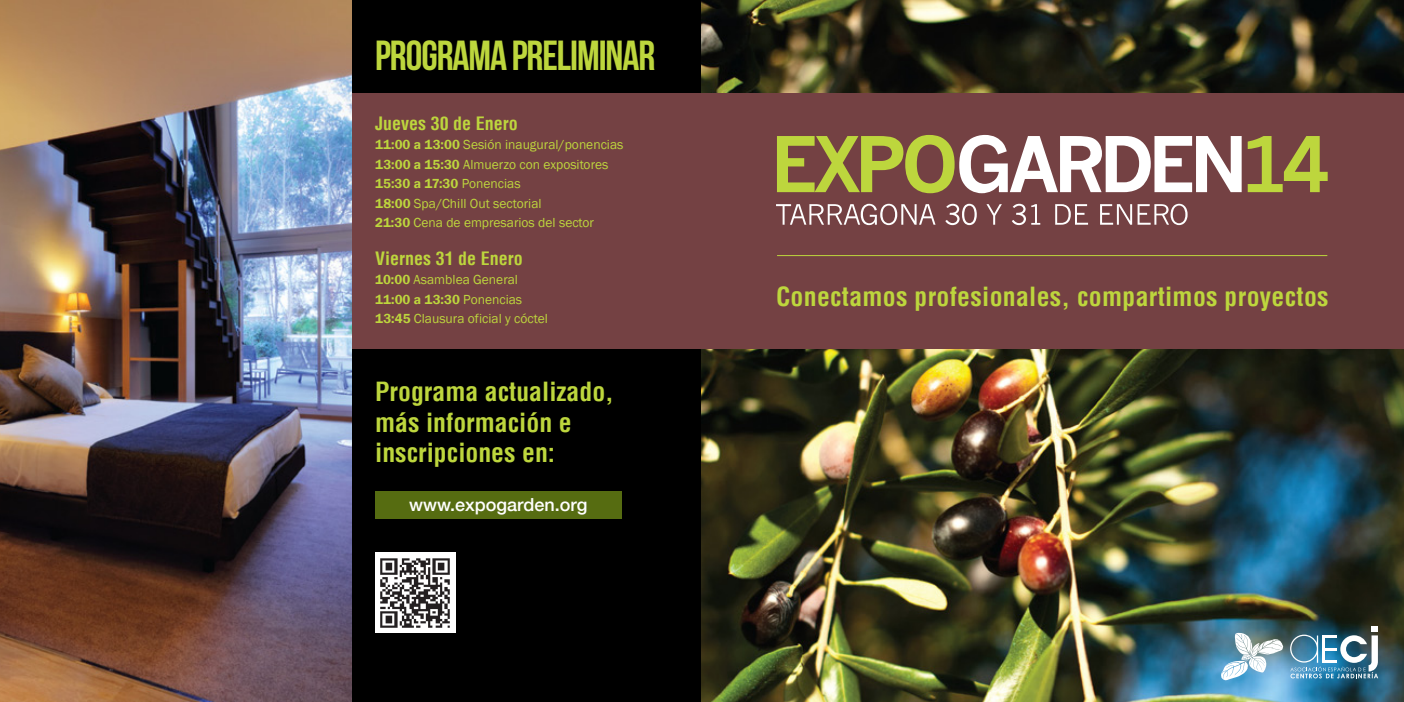
<style>
.page{position:relative;width:1404px;height:702px;background:#fff}
.page>*{position:absolute;margin:0;border:0;box-sizing:border-box;transform-origin:0 0}
.t1{font:42px "Bebas Neue";letter-spacing:-.025em;color:#bdd63d}
.t2{font:700 condensed 25.8px/30.2px "Helvetica";color:#bdd63d}
.t3{font:700 condensed 18px "Helvetica";color:#bdd63d}
.t4{font:500 18px "Helvetica 65";color:#fff}
.t5{font:13.5px/19.5px "Franklin Gothic";color:#bdd63d}
.s1{font-weight:600}
</style>
<div class="page">
<div style="left:0;top:0;width:711px;height:702px;background:#000"></div>
<img style="left:702px;top:0;width:701px;height:702px">
<div style="left:341px;top:93px;width:1062px;height:255px;background:#744143"></div>
<svg style="left:777px;top:135px;width:464px;height:58px"></svg>
<svg style="left:1247px;top:136px;width:80px;height:56px"></svg>
<svg style="left:776px;top:204px;width:159px;height:21px"></svg>
<svg style="left:945px;top:204px;width:31px;height:21px"></svg>
<svg style="left:986px;top:204px;width:15px;height:21px"></svg>
<svg style="left:1012px;top:204px;width:13px;height:21px"></svg>
<svg style="left:1031px;top:204px;width:9px;height:21px"></svg>
<svg style="left:1055px;top:204px;width:32px;height:21px"></svg>
<svg style="left:1100px;top:204px;width:31px;height:21px"></svg>
<svg style="left:1137px;top:204px;width:50px;height:21px"></svg>
<img style="left:1289px;top:626px;width:88px;height:52px">
<svg style="left:1220px;top:632px;width:62px;height:48px"></svg>
<hr style="left:777px;top:255px;width:550px;height:1px;background:#bdd63d">
<div style="left:375px;top:491px;width:246px;height:28px;background:#566c11"></div>
<div style="left:375px;top:552px;width:80px;height:80px;background:#fff"></div>
<img style="left:380px;top:558px;width:70px;height:70px">
<img style="left:0;top:0;width:351px;height:702px">
<h1 class="t1" style="left:375px;top:32px;width:282px">PROGRAMA PRELIMINAR</h1>
<h3 class="t3" style="left:375px;top:112px;width:144px">Jueves 30 de Enero</h3>
<p class="t5" style="left:375px;top:135px;width:250px"><span class="s1">11:00 a 13:00</span> Sesión inaugural/ponencias <span class="s1">13:00 a 15:30</span> Almuerzo con expositores <span class="s1">15:30 a 17:30</span> Ponencias<br><span class="s1">18:00</span> Spa/Chill Out sectorial<br><span class="s1">21:30</span> Cena de empresarios del sector</p>
<h3 class="t3" style="left:375px;top:247px;width:149px">Viernes 31 de Enero</h3>
<p class="t5" style="left:375px;top:270px;width:174px"><span class="s1">10:00</span> Asamblea General<br><span class="s1">11:00 a 13:30</span> Ponencias<br><span class="s1">13:45</span> Clausura oficial y cóctel</p>
<h2 class="t2" style="left:375px;top:377px;width:240px">Programa actualizado, más información e inscripciones en:</h2>
<h3 class="t4" style="left:409px;top:494px;width:180px">www.expogarden.org</h3>
<h2 class="t2" style="left:776px;top:281px;width:554px">Conectamos profesionales, compartimos proyectos</h2>
</div>
